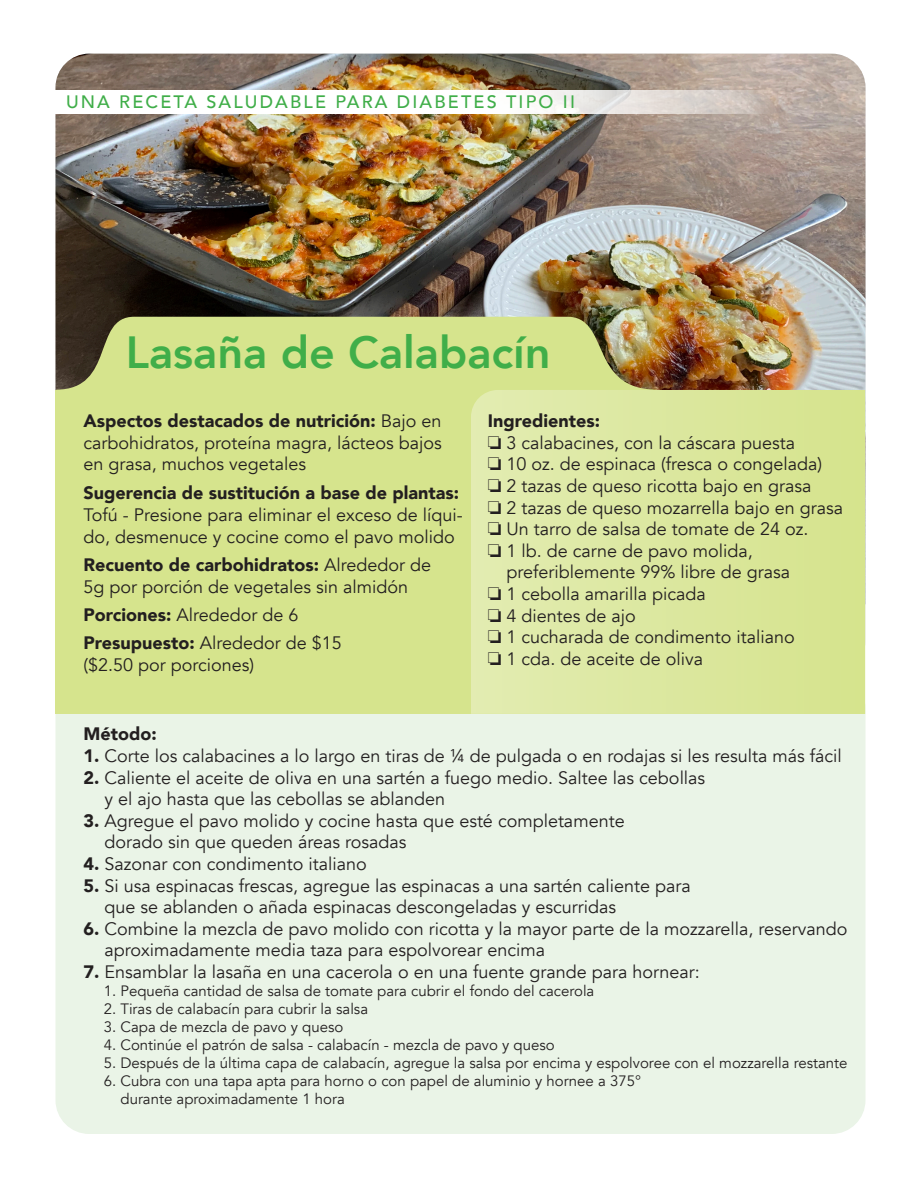
<style>
.page{position:relative;width:918px;height:1188px;background:#fff}
.page>*{position:absolute;margin:0;border:0;box-sizing:border-box;transform-origin:0 0}
.t1{font:800 45px "Avenir";color:#40ae49}
.t2{font:18px/21.6px "Avenir";color:#231f20}
.t3{font:500 18px "Avenir";letter-spacing:.12em;color:#40ae49}
.t4{font:900 18px "Avenir";color:#231f20}
.t5{font:15px/18px "Avenir";color:#231f20}
.s1{font-weight:900}
</style>
<div class="page">
<div style="left:56px;top:675px;width:810px;height:459px;background:#eaf4e7;border-radius:34px"></div>
<img style="left:56px;top:54px;width:810px;height:336px">
<svg style="left:56px;top:317px;width:601px;height:73px;fill:#d6e48d"></svg>
<div style="left:56px;top:390px;width:810px;height:324px;background:#d6e48d"></div>
<svg style="left:471px;top:390px;width:395px;height:324px"></svg>
<svg style="left:56px;top:90px;width:810px;height:24px"></svg>
<p class="t3" style="left:66px;top:87px;width:511px">UNA RECETA SALUDABLE PARA DIABETES TIPO II</p>
<p class="t1" style="left:126px;top:317px;width:427px">Lasaña de Calabacín</p>
<p class="t2" style="left:84px;top:410px;width:360px;text-align:justify"><span class="s1">Aspectos destacados de nutrición:</span> Bajo en carbohidratos, proteína magra, lácteos bajos en grasa, muchos vegetales</p>
<p class="t2" style="left:84px;top:483px;width:381px"><span class="s1">Sugerencia de sustitución a base de plantas:<br></span>Tofú - Presione para eliminar el exceso de líqui&shy;do, desmenuce y cocine como el pavo molido</p>
<p class="t2" style="left:84px;top:554px;width:349px"><span class="s1">Recuento de carbohidratos:</span> Alrededor de<br>5g por porción de vegetales sin almidón</p>
<p class="t2" style="left:84px;top:604px;width:216px"><span class="s1">Porciones:</span> Alrededor de 6</p>
<p class="t2" style="left:84px;top:633px;width:260px"><span class="s1">Presupuesto:</span> Alrededor de $15 ($2.50 por porciones)</p>
<p class="t4" style="left:488px;top:405px;width:114px">Ingredientes:</p>
<p class="t2" style="left:488px;top:432px;width:309px">❏ 3 calabacines, con la cáscara puesta</p>
<p class="t2" style="left:488px;top:454px;width:336px">❏ 10 oz. de espinaca (fresca o congelada)</p>
<p class="t2" style="left:488px;top:475px;width:325px">❏ 2 tazas de queso ricotta bajo en grasa</p>
<p class="t2" style="left:488px;top:497px;width:357px">❏ 2 tazas de queso mozarrella bajo en grasa</p>
<p class="t2" style="left:488px;top:518px;width:322px">❏ Un tarro de salsa de tomate de 24 oz.</p>
<p class="t2" style="left:506px;top:540px;width:285px;text-indent:-19px">❏ 1 lb. de carne de pavo molida, preferiblemente 99% libre de grasa</p>
<p class="t2" style="left:488px;top:583px;width:220px">❏ 1 cebolla amarilla picada</p>
<p class="t2" style="left:488px;top:605px;width:150px">❏ 4 dientes de ajo</p>
<p class="t2" style="left:488px;top:626px;width:309px">❏ 1 cucharada de condimento italiano</p>
<p class="t2" style="left:488px;top:648px;width:217px">❏ 1 cda. de aceite de oliva</p>
<p class="t4" style="left:84px;top:719px;width:75px">Método:</p>
<p class="t2" style="left:84px;top:745px;width:760px"><span class="s1">1.</span> Corte los calabacines a lo largo en tiras de ¼ de pulgada o en rodajas si les resulta más fácil</p>
<p class="t2" style="left:105px;top:767px;width:602px;text-indent:-21px"><span class="s1">2.</span> Caliente el aceite de oliva en una sartén a fuego medio. Saltee las cebollas y el ajo hasta que las cebollas se ablanden</p>
<p class="t2" style="left:105px;top:810px;width:522px;text-indent:-21px"><span class="s1">3.</span> Agregue el pavo molido y cocine hasta que esté completamente dorado sin que queden áreas rosadas</p>
<p class="t2" style="left:84px;top:853px;width:285px"><span class="s1">4.</span> Sazonar con condimento italiano</p>
<p class="t2" style="left:105px;top:875px;width:588px;text-indent:-21px"><span class="s1">5.</span> Si usa espinacas frescas, agregue las espinacas a una sartén caliente para que se ablanden o añada espinacas descongeladas y escurridas</p>
<p class="t2" style="left:105px;top:918px;width:745px;text-indent:-21px"><span class="s1">6.</span> Combine la mezcla de pavo molido con ricotta y la mayor parte de la mozzarella, reservando aproximadamente media taza para espolvorear encima</p>
<p class="t2" style="left:84px;top:961px;width:618px"><span class="s1">7.</span> Ensamblar la lasaña en una cacerola o en una fuente grande para hornear:</p>
<p class="t5" style="left:104px;top:982px;width:492px">1. Pequeña cantidad de salsa de tomate para cubrir el fondo del cacerola</p>
<p class="t5" style="left:104px;top:1000px;width:266px">2. Tiras de calabacín para cubrir la salsa</p>
<p class="t5" style="left:104px;top:1018px;width:241px">3. Capa de mezcla de pavo y queso</p>
<p class="t5" style="left:104px;top:1036px;width:452px">4. Continúe el patrón de salsa - calabacín - mezcla de pavo y queso</p>
<p class="t5" style="left:104px;top:1054px;width:745px">5. Después de la última capa de calabacín, agregue la salsa por encima y espolvoree con el mozzarella restante</p>
<p class="t5" style="left:121px;top:1072px;width:522px;text-indent:-17px">6. Cubra con una tapa apta para horno o con papel de aluminio y hornee a 375° durante aproximadamente 1 hora</p>
</div>
